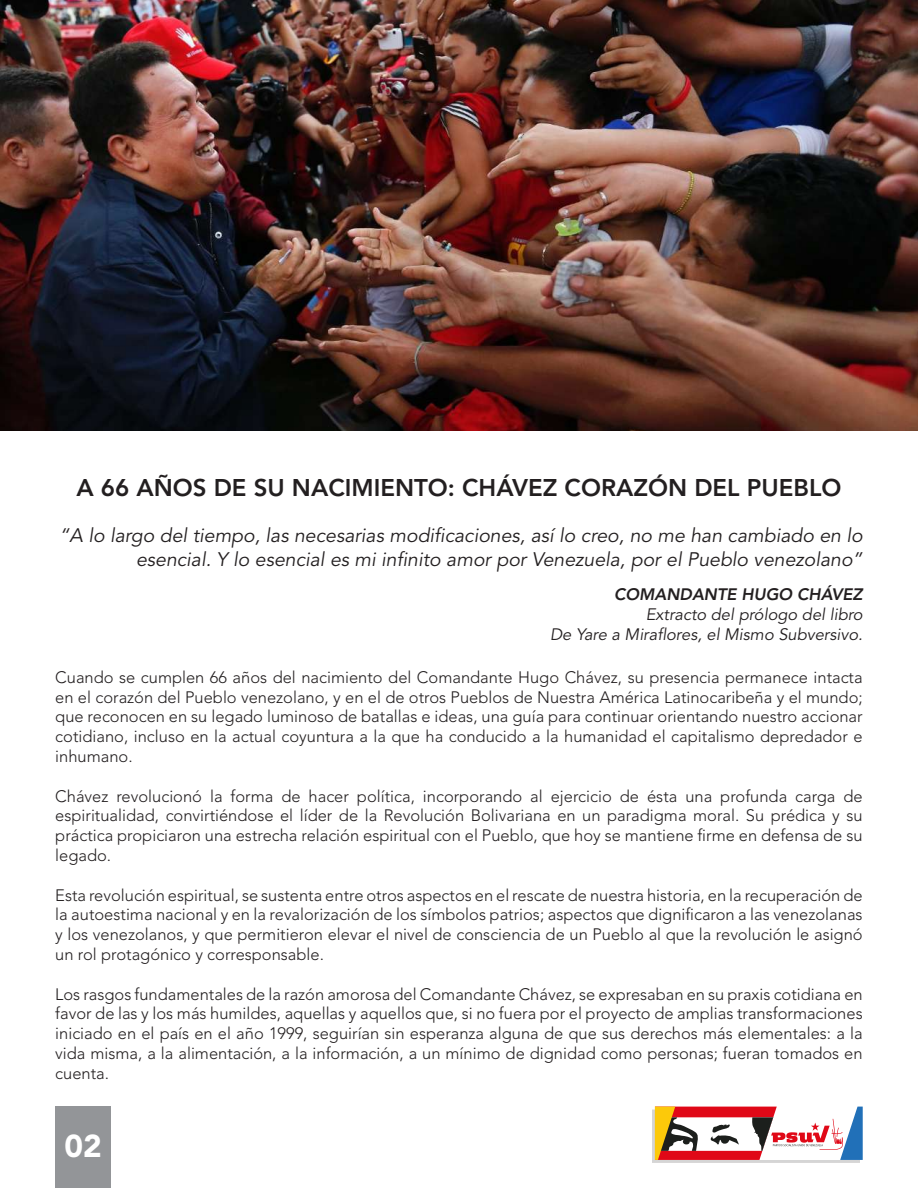
<style>
.page{position:relative;width:918px;height:1188px;background:#fff}
.page>*{position:absolute;margin:0;border:0;box-sizing:border-box;transform-origin:0 0}
.t1{font:900 31.5px "Avenir LT Std";color:#fff}
.t2{font:800 24px "Avenir LT Std";color:#231f20}
.t3{font:italic 19.5px/23.4px "Avenir LT Std";color:#231f20;text-align:right}
.t4{font:300 16.5px/19.8px "Avenir LT Std";color:#231f20;text-align:justify}
.t5{font:italic 16.5px/19.8px "Avenir LT Std";color:#231f20;text-align:right}
.t6{font:italic 800 16.5px "Avenir LT Std";color:#231f20}
</style>
<div class="page">
<div style="left:55px;top:1107px;width:56px;height:81px;background:#939598"></div>
<div style="left:652px;top:1110px;width:208px;height:53px;background:#231f20;opacity:.1"></div>
<svg style="left:655px;top:1107px;width:208px;height:53px"></svg>
<img style="left:0;top:0;width:918px;height:431px">
<h2 class="t2" style="left:77px;top:473px;width:766px">A 66 AÑOS DE SU NACIMIENTO: CHÁVEZ CORAZÓN DEL PUEBLO</h2>
<p class="t3" style="left:59px;top:525px;width:805px">“A lo largo del tiempo, las necesarias modificaciones, así lo creo, no me han cambiado en lo esencial. Y lo esencial es mi infinito amor por Venezuela, por el Pueblo venezolano”</p>
<p class="t6" style="left:614px;top:585px;width:250px">COMANDANTE HUGO CHÁVEZ</p>
<p class="t5" style="left:550px;top:605px;width:314px">Extracto del prólogo del libro<br>De Yare a Miraflores, el Mismo Subversivo.</p>
<p class="t4" style="left:55px;top:667px;width:809px">Cuando se cumplen 66 años del nacimiento del Comandante Hugo Chávez, su presencia permanece intacta en el corazón del Pueblo venezolano, y en el de otros Pueblos de Nuestra América Latinocaribeña y el mundo; que reconocen en su legado luminoso de batallas e ideas, una guía para continuar orientando nuestro accionar cotidiano, incluso en la actual coyuntura a la que ha conducido a la humanidad el capitalismo depredador e inhumano.</p>
<p class="t4" style="left:55px;top:786px;width:809px">Chávez revolucionó la forma de hacer política, incorporando al ejercicio de ésta una profunda carga de espiritualidad, convirtiéndose el líder de la Revolución Bolivariana en un paradigma moral. Su prédica y su práctica propiciaron una estrecha relación espiritual con el Pueblo, que hoy se mantiene firme en defensa de su legado.</p>
<p class="t4" style="left:55px;top:885px;width:809px">Esta revolución espiritual, se sustenta entre otros aspectos en el rescate de nuestra historia, en la recuperación de la autoestima nacional y en la revalorización de los símbolos patrios; aspectos que dignificaron a las venezolanas y los venezolanos, y que permitieron elevar el nivel de consciencia de un Pueblo al que la revolución le asignó un rol protagónico y corresponsable.</p>
<p class="t4" style="left:55px;top:984px;width:809px">Los rasgos fundamentales de la razón amorosa del Comandante Chávez, se expresaban en su praxis cotidiana en favor de las y los más humildes, aquellas y aquellos que, si no fuera por el proyecto de amplias transformaciones iniciado en el país en el año 1999, seguirían sin esperanza alguna de que sus derechos más elementales: a la vida misma, a la alimentación, a la información, a un mínimo de dignidad como personas; fueran tomados en cuenta.</p>
<h1 class="t1" style="left:65px;top:1127px;width:39px">02</h1>
</div>
